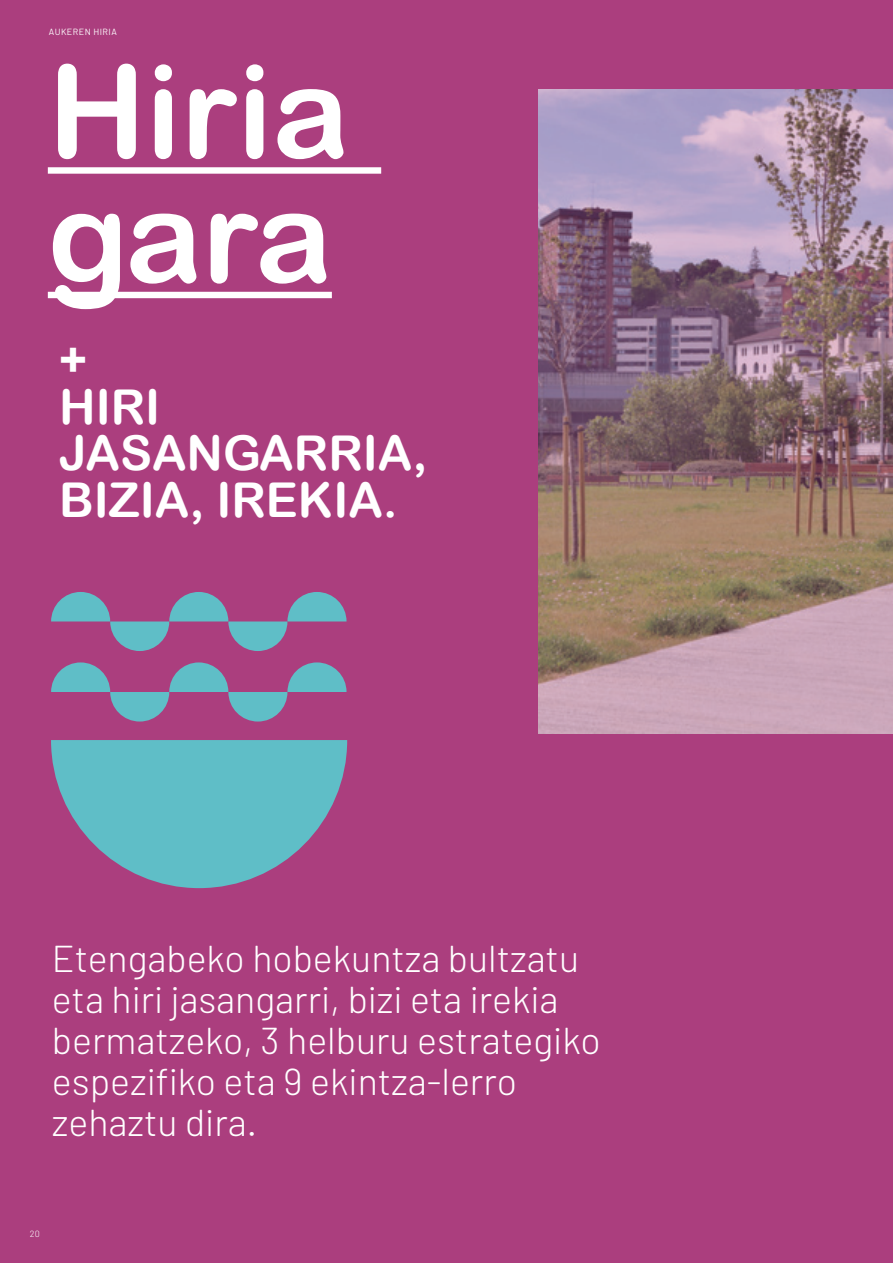
<style>
.page{position:relative;width:893px;height:1263px;background:#ab3e7e}
.page>*{position:absolute;margin:0;border:0;box-sizing:border-box;transform-origin:0 0}
.t1{font:129px/124.5px "Arial Rounded MT Bold";color:#fff}
.t2{font:48px/46.5px "Arial Rounded MT Bold";color:#fff}
.t3{font:300 37.5px/41px "Barlow";color:#fff}
.t4{font:9px "Barlow";letter-spacing:.05em;color:#fff}
.t5{font:300 9px "Barlow";color:#fff}
</style>
<div class="page">
<img style="left:539px;top:89px;width:354px;height:645px">
<svg style="left:51px;top:740px;width:296px;height:148px"></svg>
<svg style="left:51px;top:662px;width:296px;height:59px"></svg>
<svg style="left:51px;top:592px;width:296px;height:59px"></svg>
<div style="left:48px;top:167px;width:333px;height:7px;background:#fff"></div>
<div style="left:48px;top:292px;width:284px;height:6px;background:#fff"></div>
<p class="t4" style="left:49px;top:27px;width:69px">AUKEREN HIRIA</p>
<h1 class="t1" style="left:48px;top:48px;width:303px">Hiria gara</h1>
<p class="t2" style="left:59px;top:336px;width:370px">+<br>HIRI<br>JASANGARRIA,<br>BIZIA, IREKIA.</p>
<p class="t3" style="left:52px;top:937px;width:550px">Etengabeko hobekuntza bultzatu eta hiri jasangarri, bizi eta irekia bermatzeko, 3 helburu estrategiko espezifiko eta 9 ekintza-lerro zehaztu dira.</p>
<p class="t5" style="left:30px;top:1228px;width:12px">20</p>
</div>
